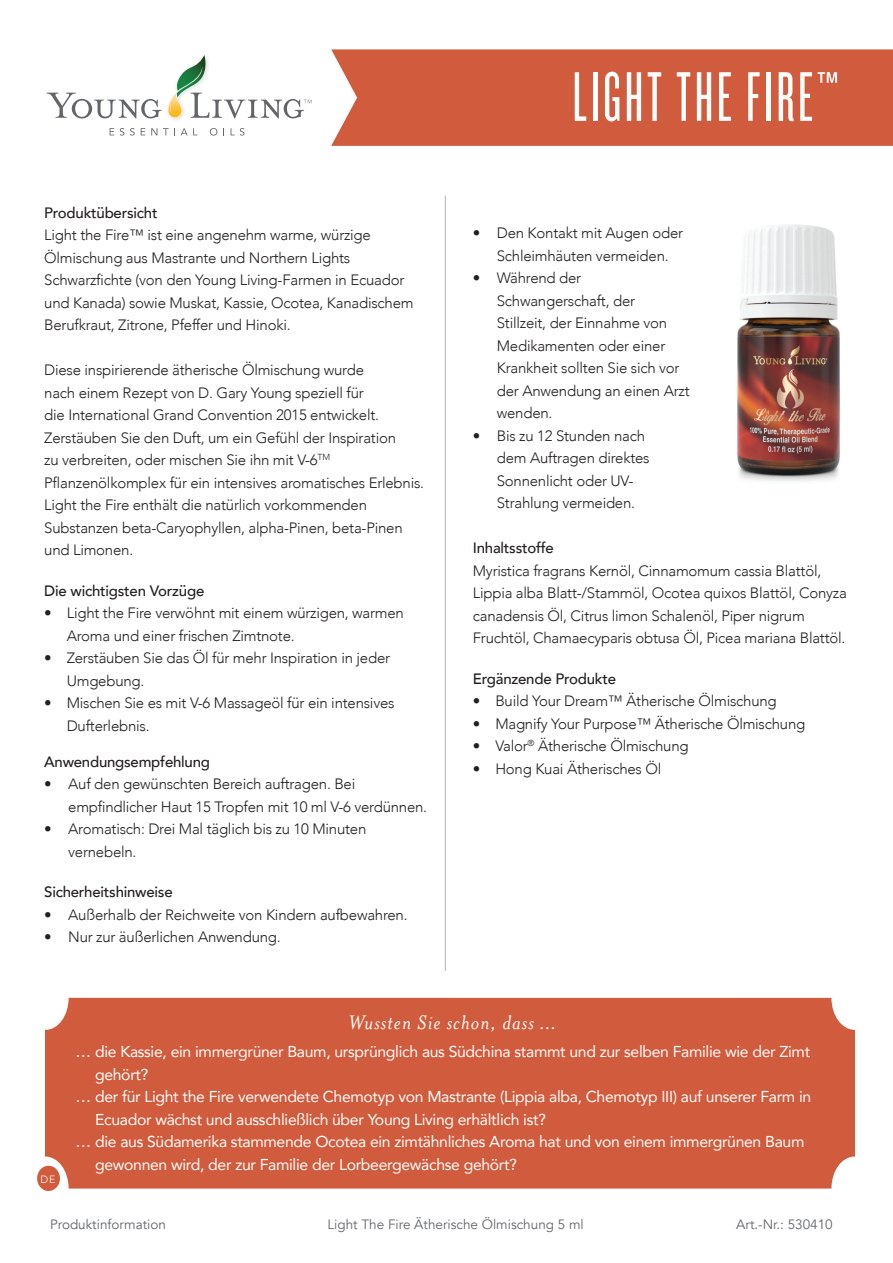
<style>
.page{position:relative;width:893px;height:1263px;background:#fff}
.page>*{position:absolute;margin:0;border:0;box-sizing:border-box;transform-origin:0 0}
.t1{font:73.05px "Knockout 26 Junior Flywght";letter-spacing:.05em;color:#fff}
.t2{font:italic 22.5px "Mrs Eaves OT";letter-spacing:.05em;color:#fff}
.t3{font:15.75px/22.5px "Avenir";letter-spacing:-.02em;color:#fff}
.t4{font:300 15px/22.5px "Avenir";letter-spacing:-.015em;color:#231f20}
.t5{font:500 15px "Avenir";letter-spacing:-.015em;color:#231f20}
.t6{font:13.5px "Avenir";color:#63656a}
.t7{font:300 10.5px "Avenir LT Std";color:#fff}
</style>
<div class="page">
<img style="left:171px;top:118px;width:10px;height:2px">
<svg style="left:46px;top:93px;width:116px;height:25px"></svg>
<svg style="left:168px;top:55px;width:143px;height:63px"></svg>
<svg style="left:110px;top:128px;width:4px;height:7px"></svg>
<svg style="left:120px;top:128px;width:4px;height:8px"></svg>
<svg style="left:130px;top:128px;width:5px;height:8px"></svg>
<svg style="left:141px;top:128px;width:4px;height:7px"></svg>
<svg style="left:151px;top:128px;width:6px;height:7px"></svg>
<svg style="left:163px;top:128px;width:12px;height:7px"></svg>
<svg style="left:181px;top:128px;width:16px;height:7px"></svg>
<svg style="left:210px;top:128px;width:7px;height:8px"></svg>
<svg style="left:231px;top:128px;width:13px;height:8px"></svg>
<div style="left:331px;top:49px;width:562px;height:97px;background:#d15b3d"></div>
<div style="left:45px;top:998px;width:810px;height:190px;background:#d15b3d"></div>
<hr style="left:445px;top:196px;width:1px;height:775px;background:#bcbdc0">
<img style="left:737px;top:224px;width:103px;height:257px">
<div style="left:37px;top:1166px;width:23px;height:25px;background:#d15b3d;border-radius:50%"></div>
<p class="t5" style="left:44px;top:200px;width:115px">Produktübersicht</p>
<p class="t4" style="left:44px;top:224px;width:371px">Light the Fire™ ist eine angenehm warme, würzige Ölmischung aus Mastrante und Northern Lights Schwarzfichte (von den Young Living-Farmen in Ecuador und Kanada) sowie Muskat, Kassie, Ocotea, Kanadischem Berufkraut, Zitrone, Pfeffer und Hinoki.</p>
<p class="t4" style="left:44px;top:359px;width:381px">Diese inspirierende ätherische Ölmischung wurde<br>nach einem Rezept von D. Gary Young speziell für<br>die International Grand Convention 2015 entwickelt.<br>Zerstäuben Sie den Duft, um ein Gefühl der Inspiration<br>zu verbreiten, oder mischen Sie ihn mit V-6<sup>TM </sup>Pflanzenölkomplex für ein intensives aromatisches Erlebnis.</p>
<p class="t4" style="left:44px;top:494px;width:360px">Light the Fire enthält die natürlich vorkommenden<br>Substanzen beta-Caryophyllen, alpha-Pinen, beta-Pinen und Limonen.</p>
<p class="t5" style="left:44px;top:578px;width:162px">Die wichtigsten Vorzüge</p>
<p class="t4" style="left:67px;top:602px;width:339px;text-indent:-22px">• Light the Fire verwöhnt mit einem würzigen, warmen<br>Aroma und einer frischen Zimtnote.</p>
<p class="t4" style="left:67px;top:647px;width:325px;text-indent:-22px">• Zerstäuben Sie das Öl für mehr Inspiration in jeder<br>Umgebung.</p>
<p class="t4" style="left:67px;top:692px;width:329px;text-indent:-22px">• Mischen Sie es mit V-6 Massageöl für ein intensives<br>Dufterlebnis.</p>
<p class="t5" style="left:44px;top:749px;width:167px">Anwendungsempfehlung</p>
<p class="t4" style="left:68px;top:773px;width:360px;text-indent:-24px">• Auf den gewünschten Bereich auftragen. Bei empfindlicher Haut 15 Tropfen mit 10 ml V-6 verdünnen.</p>
<p class="t4" style="left:68px;top:818px;width:300px;text-indent:-24px">• Aromatisch: Drei Mal täglich bis zu 10 Minuten vernebeln.</p>
<p class="t5" style="left:44px;top:879px;width:130px">Sicherheitshinweise</p>
<p class="t4" style="left:44px;top:903px;width:365px">• Außerhalb der Reichweite von Kindern aufbewahren.</p>
<p class="t4" style="left:44px;top:926px;width:238px">• Nur zur äußerlichen Anwendung.</p>
<p class="t1" style="left:573px;top:56px;width:268px">LIGHT THE FIRE™</p>
<p class="t4" style="left:497px;top:222px;width:188px;text-indent:-24px">• Den Kontakt mit Augen oder<br>Schleimhäuten vermeiden.</p>
<p class="t4" style="left:497px;top:267px;width:194px;text-indent:-24px">• Während der<br>Schwangerschaft, der<br>Stillzeit, der Einnahme von<br>Medikamenten oder einer<br>Krankheit sollten Sie sich vor der Anwendung an einen Arzt wenden.</p>
<p class="t4" style="left:497px;top:424px;width:154px;text-indent:-24px">• Bis zu 12 Stunden nach dem Auftragen direktes<br>Sonnenlicht oder UV-<br>Strahlung vermeiden.</p>
<p class="t5" style="left:473px;top:535px;width:82px">Inhaltsstoffe</p>
<p class="t4" style="left:473px;top:559px;width:375px">Myristica fragrans Kernöl, Cinnamomum cassia Blattöl, Lippia alba Blatt-/Stammöl, Ocotea quixos Blattöl, Conyza canadensis Öl, Citrus limon Schalenöl, Piper nigrum Fruchtöl, Chamaecyparis obtusa Öl, Picea mariana Blattöl.</p>
<p class="t5" style="left:473px;top:665px;width:145px">Ergänzende Produkte</p>
<p class="t4" style="left:473px;top:690px;width:305px">• Build Your Dream™ Ätherische Ölmischung</p>
<p class="t4" style="left:473px;top:712px;width:334px">• Magnify Your Purpose™ Ätherische Ölmischung</p>
<p class="t4" style="left:473px;top:735px;width:217px">• Valor<sup>®</sup> Ätherische Ölmischung</p>
<p class="t4" style="left:473px;top:757px;width:190px">• Hong Kuai Ätherisches Öl</p>
<p class="t7" style="left:40px;top:1173px;width:17px">DE</p>
<p class="t2" style="left:348px;top:1010px;width:210px">Wussten Sie schon, dass …</p>
<p class="t3" style="left:95px;top:1040px;width:717px;text-indent:-20px">… die Kassie, ein immergrüner Baum, ursprünglich aus Südchina stammt und zur selben Familie wie der Zimt gehört?</p>
<p class="t3" style="left:95px;top:1085px;width:718px;text-indent:-20px">… der für Light the Fire verwendete Chemotyp von Mastrante (Lippia alba, Chemotyp III) auf unserer Farm in<br>Ecuador wächst und ausschließlich über Young Living erhältlich ist?</p>
<p class="t3" style="left:95px;top:1130px;width:711px;text-indent:-20px">… die aus Südamerika stammende Ocotea ein zimtähnliches Aroma hat und von einem immergrünen Baum gewonnen wird, der zur Familie der Lorbeergewächse gehört?</p>
<p class="t6" style="left:50px;top:1216px;width:117px">Produktinformation</p>
<p class="t6" style="left:328px;top:1216px;width:258px">Light The Fire Ätherische Ölmischung 5 ml</p>
<p class="t6" style="left:736px;top:1216px;width:98px">Art.-Nr.: 530410</p>
</div>
